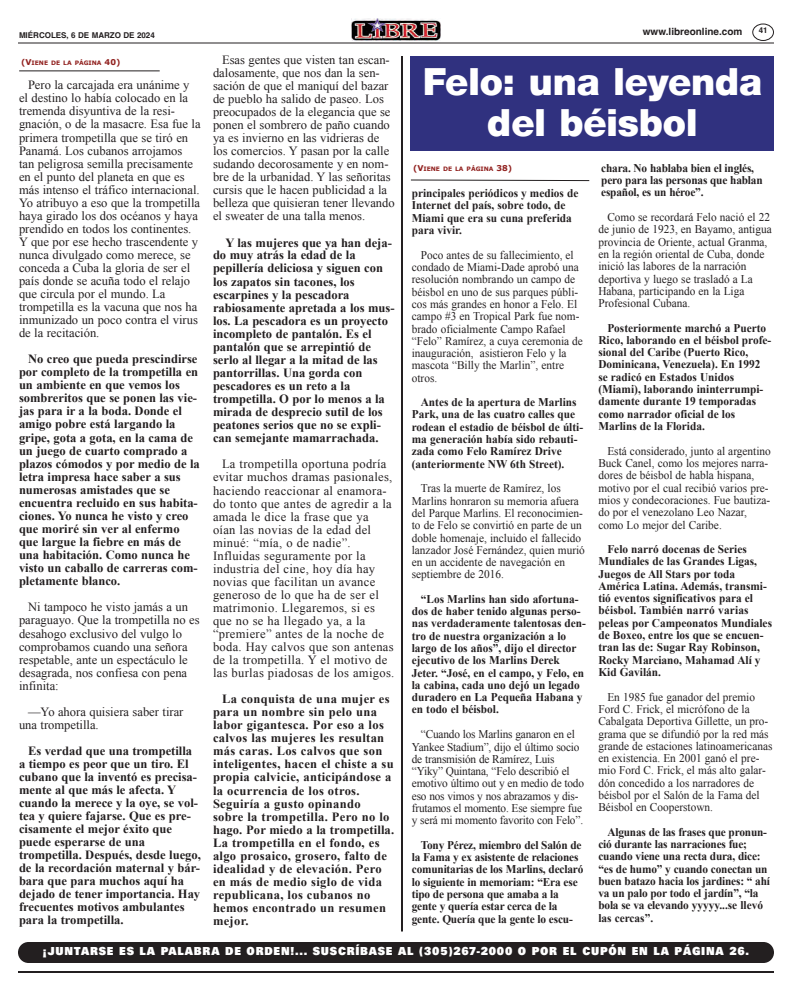
<style>
.page{position:relative;width:792px;height:990px;background:#fff}
.page>*{position:absolute;margin:0;border:0;box-sizing:border-box;transform-origin:0 0}
.t1{font:900 40px/40.5px "Sans";color:#fff;text-align:center}
.t2{font:700 12.6px/13.1px "Times New Roman";color:#231f20}
.t3{font:12.6px/13.1px "Times New Roman";color:#231f20}
.t4{font:12.6px/13.1px "Times New Roman";letter-spacing:.025em;color:#231f20}
.t5{font:700 12.6px/13.1px "Times New Roman";letter-spacing:.025em;color:#231f20}
.t6{font:12px "Univers Ultra Bold DTC";letter-spacing:.065em;color:#fff;scale:.92 1}
.t7{font:700 11.8px/12.3px "Times New Roman";color:#231f20;scale:.96 1}
.t8{font:11.8px/12.3px "Times New Roman";color:#231f20;scale:.96 1}
.t9{font:700 10px "Helvetica";color:#231f20}
.t10{font:700 8px "Helvetica";color:#231f20}
.t11{font:700 6px "Verdana";color:#91211f}
.s1{font-size:8px}
</style>
<div class="page">
<hr style="left:18px;top:43px;width:756px;height:1px;background:#231f20">
<img style="left:351px;top:18px;width:90px;height:22px">
<svg style="left:752px;top:24px;width:22px;height:17px"></svg>
<hr style="left:18px;top:971px;width:756px;height:2px;background:#231f20">
<div style="left:18px;top:942px;width:756px;height:21px;background:#231f20;border-radius:10px"></div>
<hr style="left:19px;top:70px;width:141px;height:1px;background:#231f20">
<div style="left:411px;top:56px;width:363px;height:95px;background:#30317f"></div>
<hr style="left:401px;top:56px;width:2px;height:876px;background:#231f20">
<svg style="left:410px;top:179px;width:180px;height:3px"></svg>
<p class="t10" style="left:19px;top:32px;width:137px">MIÉRCOLES, 6 DE MARZO DE 2024</p>
<p class="t9" style="left:643px;top:27px;width:101px">www.libreonline.com</p>
<p class="t10" style="left:759px;top:27px;width:10px">41</p>
<p class="t11" style="left:21px;top:59px;width:101px"><span class="s1">(V</span>IENE DE LA PÁGINA <span class="s1">40)</span></p>
<p class="t3" style="left:19px;top:79px;width:183px;text-indent:9px">Pero la carcajada era unánime y el destino lo había colocado en la tremenda disyuntiva de la resi&shy;gnación, o de la masacre. Esa fue la primera trompetilla que se tiró en<br>Panamá. Los cubanos arrojamos tan peligrosa semilla precisamente en el punto del planeta en que es más intenso el tráfico internacional.<br>Yo atribuyo a eso que la trompetilla haya girado los dos océanos y haya prendido en todos los continentes.<br>Y que por ese hecho trascendente y nunca divulgado como merece, se conceda a Cuba la gloria de ser el país donde se acuña todo el relajo que circula por el mundo. La trompetilla es la vacuna que nos ha inmunizado un poco contra el virus de la recitación.</p>
<p class="t2" style="left:19px;top:352px;width:182px;text-indent:9px">No creo que pueda prescindirse por completo de la trompetilla en un ambiente en que vemos los sombreritos que se ponen las vie&shy;jas para ir a la boda. Donde el amigo pobre está largando la gripe, gota a gota, en la cama de un juego de cuarto comprado a plazos cómodos y por medio de la letra impresa hace saber a sus numerosas amistades que se encuentra recluido en sus habita&shy;ciones. Yo nunca he visto y creo que moriré sin ver al enfermo que largue la fiebre en más de una habitación. Como nunca he visto un caballo de carreras com&shy;pletamente blanco.</p>
<p class="t3" style="left:19px;top:601px;width:182px;text-indent:9px">Ni tampoco he visto jamás a un paraguayo. Que la trompetilla no es desahogo exclusivo del vulgo lo comprobamos cuando una señora respetable, ante un espectáculo le desagrada, nos confiesa con pena infinita:</p>
<p class="t3" style="left:19px;top:705px;width:166px;text-indent:9px">—Yo ahora quisiera saber tirar una trompetilla.</p>
<p class="t2" style="left:19px;top:744px;width:183px;text-indent:9px">Es verdad que una trompetilla a tiempo es peor que un tiro. El cubano que la inventó es precisa&shy;mente al que más le afecta. Y cuando la merece y la oye, se vol&shy;tea y quiere fajarse. Que es pre&shy;cisamente el mejor éxito que puede esperarse de una trompetilla. Después, desde luego, de la recordación maternal y bár&shy;bara que para muchos aquí ha dejado de tener importancia. Hay frecuentes motivos ambulantes para la trompetilla.</p>
<p class="t3" style="left:213px;top:53px;width:183px;text-indent:9px">Esas gentes que visten tan escan&shy;dalosamente, que nos dan la sen&shy;sación de que el maniquí del bazar de pueblo ha salido de paseo. Los preocupados de la elegancia que se ponen el sombrero de paño cuando ya es invierno en las vidrieras de los comercios. Y pasan por la calle sudando decorosamente y en nom&shy;bre de la urbanidad. Y las señoritas cursis que le hacen publicidad a la belleza que quisieran tener llevando el sweater de una talla menos.</p>
<p class="t2" style="left:213px;top:236px;width:183px;text-indent:12px">Y las mujeres que ya han deja&shy;do muy atrás la edad de la pepillería deliciosa y siguen con los zapatos sin tacones, los escarpines y la pescadora rabiosamente apretada a los mus&shy;los. La pescadora es un proyecto incompleto de pantalón. Es el pantalón que se arrepintió de serlo al llegar a la mitad de las pantorrillas. Una gorda con pescadores es un reto a la trompetilla. O por lo menos a la mirada de desprecio sutil de los peatones serios que no se expli&shy;can semejante mamarrachada.</p>
<p class="t4" style="left:213px;top:458px;width:183px;text-indent:9px">La trompetilla oportuna podría evitar muchos dramas pasionales, haciendo reaccionar al enamora&shy;do tonto que antes de agredir a la amada le dice la frase que ya<br>oían las novias de la edad del minué: “mía, o de nadie”.<br>Influidas seguramente por la industria del cine, hoy día hay novias que facilitan un avance generoso de lo que ha de ser el matrimonio. Llegaremos, si es que no se ha llegado ya, a la “premiere” antes de la noche de boda. Hay calvos que son antenas de la trompetilla. Y el motivo de las burlas piadosas de los amigos.</p>
<p class="t5" style="left:213px;top:692px;width:183px;text-indent:9px">La conquista de una mujer es para un nombre sin pelo una labor gigantesca. Por eso a los calvos las mujeres les resultan más caras. Los calvos que son inteligentes, hacen el chiste a su propia calvicie, anticipándose a la ocurrencia de los otros.<br>Seguiría a gusto opinando<br>sobre la trompetilla. Pero no lo hago. Por miedo a la trompetilla.<br>La trompetilla en el fondo, es algo prosaico, grosero, falto de idealidad y de elevación. Pero en más de medio siglo de vida republicana, los cubanos no hemos encontrado un resumen mejor.</p>
<h1 class="t1" style="left:423px;top:64px;width:341px">Felo: una leyenda del béisbol</h1>
<p class="t11" style="left:413px;top:165px;width:101px"><span class="s1">(V</span>IENE DE LA PÁGINA <span class="s1">38)</span></p>
<p class="t7" style="left:601px;top:162px;width:170px">chara. No hablaba bien el inglés, pero para las personas que hablan español, es un héroe”.</p>
<p class="t8" style="left:598px;top:211px;width:182px;text-indent:9px">Como se recordará Felo nació el 22 de junio de 1923, en Bayamo, antigua provincia de Oriente, actual Granma, en la región oriental de Cuba, donde inició las labores de la narración deportiva y luego se trasladó a La<br>Habana, participando en la Liga<br>Profesional Cubana.</p>
<p class="t7" style="left:598px;top:321px;width:182px;text-indent:9px">Posteriormente marchó a Puerto<br>Rico, laborando en el béisbol profe&shy;sional del Caribe (Puerto Rico,<br>Dominicana, Venezuela). En 1992 se radicó en Estados Unidos (Miami), laborando ininterrumpi&shy;damente durante 19 temporadas como narrador oficial de los<br>Marlins de la Florida.</p>
<p class="t8" style="left:598px;top:445px;width:181px;text-indent:9px">Está considerado, junto al argentino Buck Canel, como los mejores narra&shy;dores de béisbol de habla hispana, motivo por el cual recibió varios pre&shy;mios y condecoraciones. Fue bautiza&shy;do por el venezolano Leo Nazar, como Lo mejor del Caribe.</p>
<p class="t7" style="left:598px;top:543px;width:182px;text-indent:9px">Felo narró docenas de Series<br>Mundiales de las Grandes Ligas,<br>Juegos de All Stars por toda<br>América Latina. Además, transmi&shy;tió eventos significativos para el béisbol. También narró varias peleas por Campeonatos Mundiales de Boxeo, entre los que se encuen&shy;tran las de: Sugar Ray Robinson,<br>Rocky Marciano, Mahamad Alí y<br>Kid Gavilán.</p>
<p class="t8" style="left:598px;top:691px;width:183px;text-indent:9px">En 1985 fue ganador del premio Ford C. Frick, el micrófono de la Cabalgata Deportiva Gillette, un pro&shy;grama que se difundió por la red más grande de estaciones latinoamericanas en existencia. En 2001 ganó el pre&shy;mio Ford C. Frick, el más alto galar&shy;dón concedido a los narradores de béisbol por el Salón de la Fama del Béisbol en Cooperstown.</p>
<p class="t7" style="left:598px;top:826px;width:180px;text-indent:9px">Algunas de las frases que pronun&shy;ció durante las narraciones fue; cuando viene una recta dura, dice: “es de humo” y cuando conectan un buen batazo hacia los jardines: “ ahí va un palo por todo el jardín”, “la bola se va elevando yyyyy...se llevó las cercas”.</p>
<p class="t7" style="left:412px;top:187px;width:175px">principales periódicos y medios de<br>Internet del país, sobre todo, de<br>Miami que era su cuna preferida para vivir.</p>
<p class="t8" style="left:412px;top:249px;width:180px;text-indent:9px">Poco antes de su fallecimiento, el condado de Miami-Dade aprobó una resolución nombrando un campo de béisbol en uno de sus parques públi&shy;cos más grandes en honor a Felo. El campo #3 en Tropical Park fue nom&shy;brado oficialmente Campo Rafael “Felo” Ramírez, a cuya ceremonia de inauguración, asistieron Felo y la mascota “Billy the Marlin”, entre otros.</p>
<p class="t7" style="left:412px;top:396px;width:180px;text-indent:9px">Antes de la apertura de Marlins<br>Park, una de las cuatro calles que rodean el estadio de béisbol de últi&shy;ma generación había sido rebauti&shy;zada como Felo Ramírez Drive (anteriormente NW 6th Street).</p>
<p class="t8" style="left:412px;top:482px;width:182px;text-indent:9px">Tras la muerte de Ramírez, los Marlins honraron su memoria afuera del Parque Marlins. El reconocimien&shy;to de Felo se convirtió en parte de un doble homenaje, incluido el fallecido lanzador José Fernández, quien murió en un accidente de navegación en septiembre de 2016.</p>
<p class="t7" style="left:412px;top:593px;width:183px;text-indent:9px">“Los Marlins han sido afortuna&shy;dos de haber tenido algunas perso&shy;nas verdaderamente talentosas den&shy;tro de nuestra organización a lo largo de los años”, dijo el director ejecutivo de los Marlins Derek<br>Jeter. “José, en el campo, y Felo, en la cabina, cada uno dejó un legado duradero en La Pequeña Habana y en todo el béisbol.</p>
<p class="t8" style="left:412px;top:728px;width:181px;text-indent:9px">“Cuando los Marlins ganaron en el Yankee Stadium”, dijo el último socio de transmisión de Ramírez, Luis “Yiky” Quintana, “Felo describió el emotivo último out y en medio de todo eso nos vimos y nos abrazamos y dis&shy;frutamos el momento. Ese siempre fue y será mi momento favorito con Felo”.</p>
<p class="t7" style="left:412px;top:839px;width:180px;text-indent:9px">Tony Pérez, miembro del Salón de la Fama y ex asistente de relaciones comunitarias de los Marlins, declaró lo siguiente in memoriam: “Era ese tipo de persona que amaba a la gente y quería estar cerca de la gente. Quería que la gente lo escu-</p>
<p class="t6" style="left:43px;top:947px;width:769px">¡JUNTARSE ES LA PALABRA DE ORDEN!... SUSCRÍBASE AL (305)267-2000 O POR EL CUPÓN EN LA PÁGINA 26.</p>
</div>
